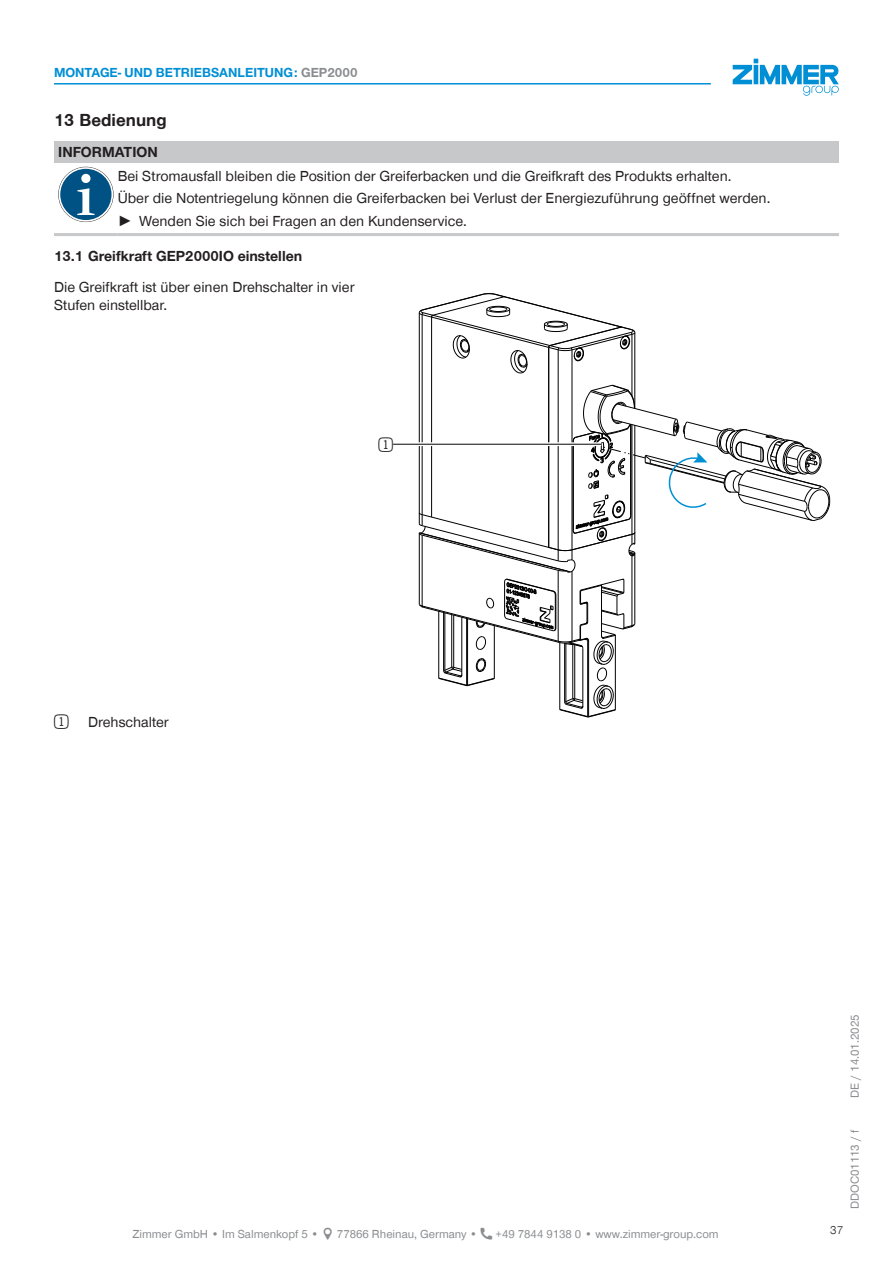
<style>
.page{position:relative;width:893px;height:1263px;background:#fff}
.page>*{position:absolute;margin:0;border:0;box-sizing:border-box;transform-origin:0 0}
.t1{font:24px "Double Digits Super Square";color:#231f20}
.t2{font:700 18px "Zimmer Group Sans Global";color:#231f20}
.CB_AF_TD-Text{font:15px/18px "Zimmer Group Sans Global";color:#231f20}
.CB_AF_TD-Signalwort{font:700 15px "Zimmer Group Sans Global";color:#231f20}
.CB_AF_TD-Kopfzeile{font:700 13.5px "Zimmer Group Sans Global";color:#008fd5}
.CB_AF_TD-Fusszeile{font:12px "Zimmer Group Sans Global";color:#8a8c8f}
.CB_AF_TD-Seitenrand{font:12px "Zimmer Group Sans";color:#8a8c8f}
.CB_AF_Seitenzahl_rechts{font:300 12px "Zimmer Group Sans";color:#231f20}
.s1{color:#8a8c8f}
.s2{font-family:"Zimmer Group Sans"}
</style>
<div class="page">
<svg style="left:733px;top:59px;width:106px;height:37px"></svg>
<div style="left:54px;top:141px;width:785px;height:22px;background:#c7c8ca"></div>
<hr style="left:54px;top:233px;width:64px;height:3px;background:#c7c8ca">
<hr style="left:118px;top:233px;width:721px;height:3px;background:#c7c8ca">
<svg style="left:58px;top:167px;width:56px;height:55px"></svg>
<svg style="left:59px;top:167px;width:54px;height:55px"></svg>
<div style="left:60px;top:169px;width:52px;height:51px;background:#005285;border-radius:50%"></div>
<svg style="left:77px;top:188px;width:18px;height:27px"></svg>
<div style="left:81px;top:174px;width:9px;height:9px;background:#fff;border-radius:50%"></div>
<hr style="left:558px;top:350px;width:1px;height:200px;background:#000001">
<hr style="left:572px;top:350px;width:1px;height:200px;background:#000001">
<hr style="left:632px;top:334px;width:1px;height:62px;background:#000001">
<hr style="left:634px;top:333px;width:1px;height:75px;background:#000001">
<hr style="left:419px;top:313px;width:1px;height:211px;background:#000001">
<hr style="left:422px;top:315px;width:1px;height:211px;background:#000001">
<hr style="left:431px;top:317px;width:1px;height:200px;background:#000001">
<hr style="left:548px;top:347px;width:1px;height:200px;background:#000001">
<svg style="left:418px;top:293px;width:218px;height:81px"></svg>
<svg style="left:418px;top:384px;width:412px;height:334px"></svg>
<svg style="left:393px;top:442px;width:208px;height:4px"></svg>
<hr style="left:393px;top:444px;width:208px;height:1px;background:#231f20">
<hr style="left:54px;top:83px;width:657px;height:2px;background:#008fd5">
<p class="CB_AF_TD-Kopfzeile" style="left:54px;top:65px;width:305px">MONTAGE- UND BETRIEBSANLEITUNG: <span class="s1">GEP2000</span></p>
<p class="t2" style="left:54px;top:110px;width:114px">13 Bedienung</p>
<p class="CB_AF_TD-Signalwort" style="left:58px;top:143px;width:101px">INFORMATION</p>
<p class="CB_AF_TD-Text" style="left:118px;top:167px;width:615px">Bei Stromausfall bleiben die Position der Greiferbacken und die Greifkraft des Produkts erhalten.</p>
<p class="CB_AF_TD-Text" style="left:118px;top:189px;width:654px">Über die Notentriegelung können die Greiferbacken bei Verlust der Energiezuführung geöffnet werden.</p>
<p class="CB_AF_TD-Text" style="left:118px;top:212px;width:351px"><span class="s2">►</span> Wenden Sie sich bei Fragen an den Kundenservice.</p>
<p class="CB_AF_TD-Signalwort" style="left:54px;top:247px;width:250px">13.1 Greifkraft GEP2000IO einstellen</p>
<p class="CB_AF_TD-Text" style="left:54px;top:278px;width:302px">Die Greifkraft ist über einen Drehschalter in vier<br>Stufen einstellbar.</p>
<p class="t1" style="left:54px;top:712px;width:20px">1</p>
<p class="CB_AF_TD-Text" style="left:88px;top:713px;width:82px">Drehschalter</p>
<p class="t1" style="left:379px;top:434px;width:20px">1</p>
<p class="CB_AF_TD-Fusszeile" style="left:132px;top:1227px;width:188px">Zimmer GmbH • Im Salmenkopf 5 •</p>
<p class="CB_AF_TD-Fusszeile" style="left:337px;top:1227px;width:142px">77866 Rheinau, Germany •</p>
<p class="CB_AF_TD-Fusszeile" style="left:496px;top:1227px;width:225px">+49 7844 9138 0 • www.zimmer-group.com</p>
<p class="CB_AF_TD-Seitenrand" style="left:847px;top:1097px;width:85px;rotate:-90deg">DE / 14.01.2025</p>
<p class="CB_AF_TD-Seitenrand" style="left:847px;top:1209px;width:81px;rotate:-90deg">DDOC01113 / f</p>
<p class="CB_AF_Seitenzahl_rechts" style="left:830px;top:1222px;width:15px">37</p>
</div>
